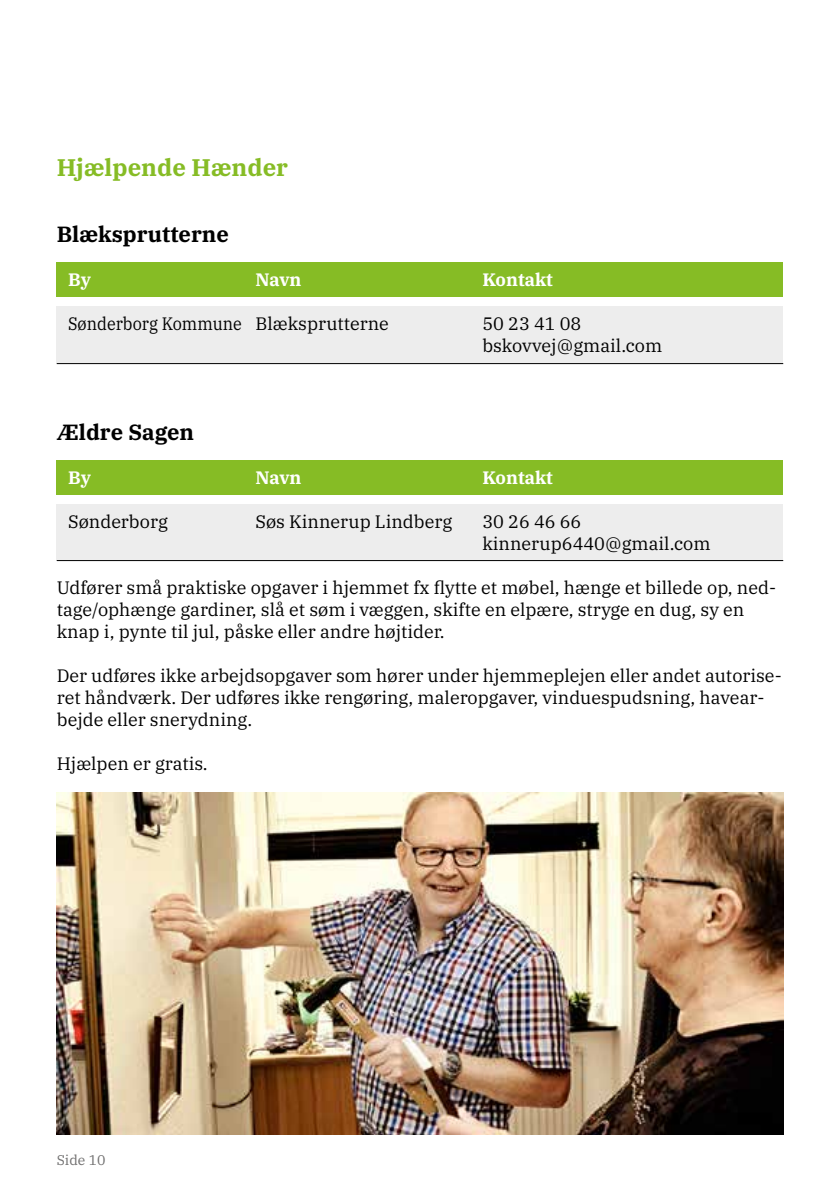
<style>
.page{position:relative;width:840px;height:1191px;background:#fff}
.page>*{position:absolute;margin:0;border:0;box-sizing:border-box;transform-origin:0 0}
.t1{font:700 24px "IBM Plex Serif";color:#86bc25}
.t2{font:700 22px "IBM Plex Serif";color:#000}
.t3{font:18px/22px "IBM Plex Serif";color:#000}
.t4{font:18px "IBM Plex Serif";color:#000;scale:.9 1}
.t5{font:700 18px "IBM Plex Serif";letter-spacing:-.005em;color:#fff}
.t6{font:14px "IBM Plex Serif";color:#706f6f}
</style>
<div class="page">
<div style="left:57px;top:262px;width:725px;height:34px;background:#86bc25"></div>
<div style="left:57px;top:306px;width:725px;height:57px;background:#ededed"></div>
<hr style="left:57px;top:363px;width:725px;height:1px;background:#000">
<div style="left:57px;top:460px;width:725px;height:34px;background:#86bc25"></div>
<div style="left:57px;top:504px;width:725px;height:56px;background:#ededed"></div>
<hr style="left:57px;top:560px;width:725px;height:1px;background:#000">
<img style="left:57px;top:792px;width:725px;height:342px">
<h1 class="t1" style="left:57px;top:148px;width:233px">Hjælpende Hænder</h1>
<p class="t2" style="left:57px;top:216px;width:174px">Blæksprutterne</p>
<p class="t5" style="left:68px;top:265px;width:24px">By</p>
<p class="t5" style="left:255px;top:265px;width:48px">Navn</p>
<p class="t5" style="left:482px;top:265px;width:72px">Kontakt</p>
<p class="t4" style="left:68px;top:310px;width:358px">Sønderborg Kommune Blæksprutterne</p>
<p class="t3" style="left:482px;top:311px;width:181px">50 23 41 08 bskovvej@gmail.com</p>
<p class="t2" style="left:57px;top:414px;width:139px">Ældre Sagen</p>
<p class="t5" style="left:68px;top:463px;width:24px">By</p>
<p class="t5" style="left:255px;top:463px;width:48px">Navn</p>
<p class="t5" style="left:482px;top:463px;width:72px">Kontakt</p>
<p class="t3" style="left:68px;top:509px;width:101px">Sønderborg</p>
<p class="t3" style="left:255px;top:509px;width:198px">Søs Kinnerup Lindberg</p>
<p class="t3" style="left:482px;top:509px;width:229px">30 26 46 66 kinnerup6440@gmail.com</p>
<p class="t3" style="left:57px;top:575px;width:720px">Udfører små praktiske opgaver i hjemmet fx flytte et møbel, hænge et billede op, ned&shy;tage/ophænge gardiner, slå et søm i væggen, skifte en elpære, stryge en dug, sy en knap i, pynte til jul, påske eller andre højtider.</p>
<p class="t3" style="left:57px;top:663px;width:726px">Der udføres ikke arbejdsopgaver som hører under hjemmeplejen eller andet autorise&shy;ret håndværk. Der udføres ikke rengøring, maleropgaver, vinduespudsning, havear&shy;bejde eller snerydning.</p>
<p class="t3" style="left:57px;top:751px;width:152px">Hjælpen er gratis.</p>
<p class="t6" style="left:57px;top:1149px;width:50px">Side 10</p>
</div>
